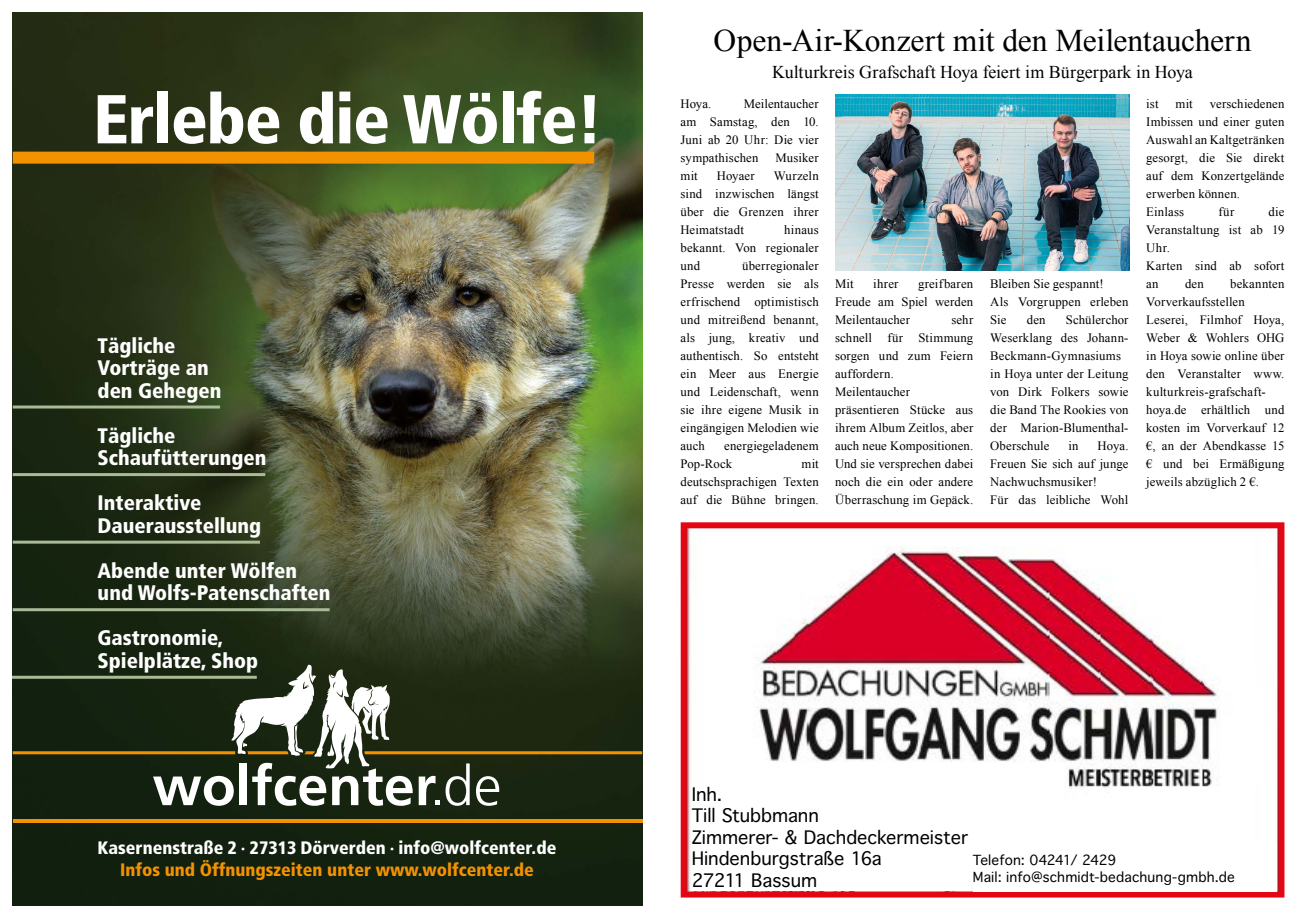
<style>
.page{position:relative;width:1310px;height:919px;background:#fff}
.page>*{position:absolute;margin:0;border:0;box-sizing:border-box;transform-origin:0 0}
.t1{font:900 condensed 69px "Frutiger";letter-spacing:-.02em;color:#fff}
.t2{font:31.5px "Times New Roman";color:#000}
.t3{font:900 condensed 21px/22.5px "Frutiger";color:#fff}
.t4{font:18px/21.6px "Thonburi";color:#000}
.t5{font:18px "Times New Roman";letter-spacing:-.005em;color:#000}
.t6{font:900 condensed 18px "Frutiger";color:#fff}
.t7{font:900 condensed 18px "Frutiger";color:#f39200}
.t8{font:13.5px/16.2px "Thonburi";letter-spacing:.01em;color:#000}
.t9{font:12.75px/18px "Times New Roman";letter-spacing:.01em;color:#000}
</style>
<div class="page">
<img style="left:688px;top:529px;width:531px;height:361px">
<div style="left:681px;top:522px;width:603px;height:375px;border:6px solid #e30613"></div>
<div style="left:692px;top:783px;width:279px;height:108px;background:#fff"></div>
<div style="left:973px;top:842px;width:303px;height:49px;background:#fff"></div>
<img style="left:13px;top:12px;width:629px;height:893px">
<hr style="left:13px;top:819px;width:629px;height:3px;background:#f39200">
<svg style="left:13px;top:664px;width:629px;height:141px"></svg>
<div style="left:13px;top:152px;width:581px;height:12px;background:#f39200"></div>
<hr style="left:13px;top:405px;width:207px;height:3px;background:#a8ba96">
<hr style="left:13px;top:473px;width:252px;height:3px;background:#a8ba96">
<hr style="left:13px;top:540px;width:247px;height:3px;background:#a8ba96">
<hr style="left:13px;top:608px;width:317px;height:3px;background:#a8ba96">
<hr style="left:13px;top:675px;width:244px;height:3px;background:#a8ba96">
<img style="left:836px;top:95px;width:293px;height:175px">
<h1 class="t1" style="left:93px;top:78px;width:511px">Erlebe die Wölfe!</h1>
<h3 class="t3" style="left:98px;top:334px;width:125px">Tägliche<br>Vorträge an den Gehegen</h3>
<h3 class="t3" style="left:98px;top:424px;width:170px">Tägliche<br>Schaufütterungen</h3>
<h3 class="t3" style="left:98px;top:491px;width:165px">Interaktive<br>Dauerausstellung</h3>
<h3 class="t3" style="left:98px;top:559px;width:234px">Abende unter Wölfen und Wolfs-Patenschaften</h3>
<h3 class="t3" style="left:98px;top:626px;width:162px">Gastronomie,<br>Spielplätze, Shop</h3>
<h3 class="t6" style="left:98px;top:837px;width:460px">Kasernenstraße 2 · 27313 Dörverden · info@wolfcenter.de</h3>
<h3 class="t7" style="left:120px;top:858px;width:415px">Infos und Öffnungszeiten unter www.wolfcenter.de</h3>
<h2 class="t2" style="left:713px;top:19px;width:539px">Open-Air-Konzert mit den Meilentauchern</h2>
<h3 class="t5" style="left:772px;top:59px;width:422px">Kulturkreis Grafschaft Hoya feiert im Bürgerpark in Hoya</h3>
<p class="t9" style="left:1146px;top:95px;width:14px">ist</p>
<p class="t9" style="left:1175px;top:95px;width:19px">mit</p>
<p class="t9" style="left:680px;top:95px;width:140px;text-align:justify;text-indent:63px">Meilentaucher am Samstag, den 10.<br>Juni ab 20 Uhr: Die vier sympathischen</p>
<p class="t9" style="left:1146px;top:95px;width:140px;text-indent:64px">verschiedenen<br>Imbissen und einer guten<br>Auswahl an Kaltgetränken gesorgt, die Sie direkt auf dem Konzertgelände erwerben können.<br>Einlass</p>
<p class="t9" style="left:680px;top:95px;width:32px">Hoya.</p>
<p class="t9" style="left:775px;top:149px;width:45px">Musiker</p>
<p class="t9" style="left:680px;top:167px;width:140px;text-align:justify;text-indent:93px">Wurzeln sind inzwischen längst über die Grenzen ihrer Heimatstadt</p>
<p class="t9" style="left:680px;top:167px;width:19px">mit</p>
<p class="t9" style="left:717px;top:167px;width:39px">Hoyaer</p>
<p class="t9" style="left:1146px;top:203px;width:140px;text-indent:122px">die<br>Veranstaltung ist ab 19<br>Uhr.<br>Karten sind ab sofort an</p>
<p class="t9" style="left:1218px;top:203px;width:17px">für</p>
<p class="t9" style="left:680px;top:221px;width:140px;text-align:justify;text-indent:104px">hinaus bekannt. Von regionaler und</p>
<p class="t9" style="left:680px;top:257px;width:140px;text-align:justify;text-indent:62px">überregionaler Presse werden sie als erfrischend optimistisch und mitreißend benannt, als jung, kreativ und authentisch. So entsteht ein Meer aus Energie und Leidenschaft, wenn sie ihre eigene Musik in eingängigen Melodien wie auch</p>
<p class="t9" style="left:1146px;top:275px;width:140px;text-indent:84px">bekannten<br>Vorverkaufsstellen<br>Leserei, Filmhof Hoya,<br>Weber &amp; Wohlers OHG in Hoya sowie online über den Veranstalter www. kulturkreis-grafschaft&shy;hoya.de erhältlich und kosten im Vorverkauf 12 €, an der Abendkasse 15 € und bei Ermäßigung jeweils abzüglich 2 €.</p>
<p class="t9" style="left:1185px;top:275px;width:20px">den</p>
<p class="t9" style="left:835px;top:275px;width:140px;text-align:justify;text-indent:83px">greifbaren Freude am Spiel werden Meilentaucher</p>
<p class="t9" style="left:835px;top:275px;width:20px">Mit</p>
<p class="t9" style="left:873px;top:275px;width:27px">ihrer</p>
<p class="t9" style="left:990px;top:275px;width:140px">Bleiben Sie gespannt!<br>Als Vorgruppen erleben<br>Sie</p>
<p class="t9" style="left:835px;top:311px;width:140px;text-indent:116px">sehr schnell für Stimmung sorgen und zum Feiern auffordern.<br>Meilentaucher präsentieren Stücke aus ihrem Album Zeitlos, aber auch neue Kompositionen.<br>Und sie versprechen dabei noch die ein oder andere<br>Überraschung im Gepäck.</p>
<p class="t9" style="left:990px;top:311px;width:140px;text-indent:76px">Schülerchor<br>Weserklang des Johann-<br>Beckmann-Gymnasiums in Hoya unter der Leitung von Dirk Folkers sowie die Band The Rookies von der Marion-Blumenthal-<br>Oberschule</p>
<p class="t9" style="left:1027px;top:311px;width:20px">den</p>
<p class="t9" style="left:680px;top:437px;width:140px;text-indent:44px">energiegeladenem<br>Pop-Rock</p>
<p class="t9" style="left:1068px;top:437px;width:12px">in</p>
<p class="t9" style="left:990px;top:437px;width:140px;text-indent:107px">Hoya.<br>Freuen Sie sich auf junge<br>Nachwuchsmusiker!<br>Für das leibliche Wohl</p>
<p class="t9" style="left:680px;top:455px;width:140px;text-align:justify;text-indent:121px">mit deutschsprachigen Texten auf die Bühne bringen.</p>
<h3 class="t4" style="left:692px;top:783px;width:278px">Inh.<br>Till Stubbmann<br>Zimmerer- &amp; Dachdeckermeister<br>Hindenburgstraße 16a<br>27211 Bassum</h3>
<p class="t8" style="left:973px;top:852px;width:263px">Telefon: 04241/ 2429<br>Mail: info@schmidt-bedachung-gmbh.de</p>
</div>
